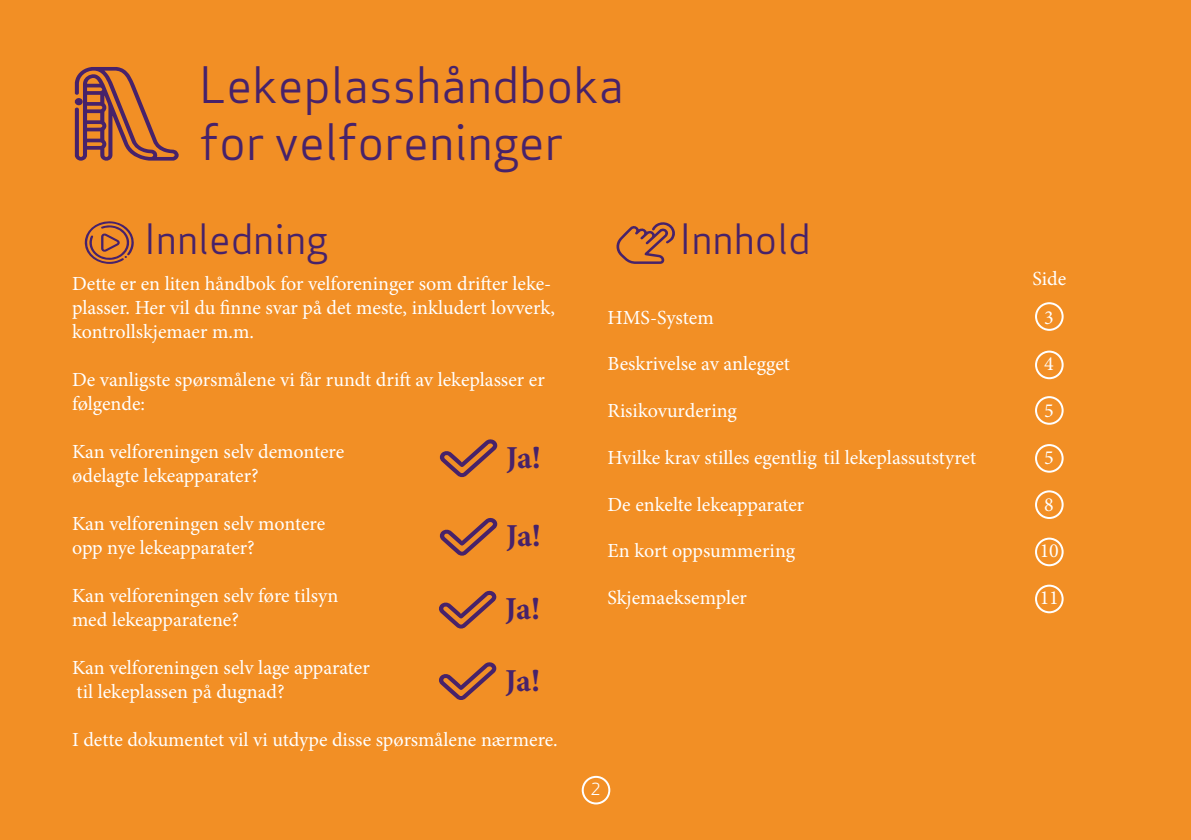
<style>
.page{position:relative;width:1191px;height:840px;background:#fff}
.page>*{position:absolute;margin:0;border:0;box-sizing:border-box;transform-origin:0 0}
.t1{font:48px/57.6px "Apex Sans";color:#47226a}
.t2{font:40px "Apex Sans";color:#47226a}
.t3{font:700 32px "Minion Pro";letter-spacing:-.025em;color:#47226a}
.t4{font:20px/24px "Minion Pro";letter-spacing:-.005em;color:#fff}
.t5{font:16px "Apex Sans";color:#fff}
</style>
<div class="page">
<div style="left:0;top:0;width:1191px;height:839px;background:#f28f25"></div>
<svg style="left:439px;top:439px;width:58px;height:38px"></svg>
<svg style="left:75px;top:67px;width:104px;height:93px"></svg>
<svg style="left:439px;top:518px;width:58px;height:38px"></svg>
<svg style="left:439px;top:590px;width:57px;height:38px"></svg>
<svg style="left:439px;top:662px;width:57px;height:38px"></svg>
<svg style="left:84px;top:221px;width:50px;height:43px"></svg>
<svg style="left:616px;top:222px;width:59px;height:42px"></svg>
<div style="left:1035px;top:302px;width:28px;height:28px;border:2px solid #fff;border-radius:50%"></div>
<div style="left:1035px;top:350px;width:28px;height:29px;border:2px solid #fff;border-radius:50%"></div>
<div style="left:1035px;top:396px;width:28px;height:28px;border:2px solid #fff;border-radius:50%"></div>
<div style="left:1035px;top:444px;width:28px;height:28px;border:2px solid #fff;border-radius:50%"></div>
<div style="left:1035px;top:490px;width:28px;height:28px;border:2px solid #fff;border-radius:50%"></div>
<div style="left:1035px;top:537px;width:28px;height:29px;border:2px solid #fff;border-radius:50%"></div>
<div style="left:1035px;top:584px;width:28px;height:29px;border:2px solid #fff;border-radius:50%"></div>
<div style="left:582px;top:775px;width:28px;height:29px;border:2px solid #fff;border-radius:50%"></div>
<h1 class="t1" style="left:200px;top:52px;width:426px">Lekeplasshåndboka for velforeninger</h1>
<h2 class="t2" style="left:144px;top:207px;width:185px">Innledning</h2>
<p class="t4" style="left:72px;top:271px;width:484px">Dette er en liten håndbok for velforeninger som drifter leke&shy;plasser. Her vil du finne svar på det meste, inkludert lovverk, kontrollskjemaer m.m.</p>
<p class="t4" style="left:72px;top:367px;width:474px">De vanligste spørsmålene vi får rundt drift av lekeplasser er følgende:</p>
<p class="t4" style="left:72px;top:439px;width:274px">Kan velforeningen selv demontere ødelagte lekeapparater?</p>
<p class="t4" style="left:72px;top:511px;width:255px">Kan velforeningen selv montere opp nye lekeapparater?</p>
<p class="t4" style="left:72px;top:583px;width:268px">Kan velforeningen selv føre tilsyn med lekeapparatene?</p>
<p class="t4" style="left:72px;top:655px;width:299px">Kan velforeningen selv lage apparater til lekeplassen på dugnad?</p>
<p class="t4" style="left:72px;top:727px;width:487px">I dette dokumentet vil vi utdype disse spørsmålene nærmere.</p>
<h3 class="t3" style="left:506px;top:435px;width:36px">Ja!</h3>
<h3 class="t3" style="left:506px;top:513px;width:36px">Ja!</h3>
<h3 class="t3" style="left:505px;top:586px;width:36px">Ja!</h3>
<h3 class="t3" style="left:505px;top:657px;width:36px">Ja!</h3>
<h2 class="t2" style="left:679px;top:207px;width:133px">Innhold</h2>
<p class="t4" style="left:1032px;top:266px;width:35px">Side</p>
<p class="t4" style="left:607px;top:305px;width:108px">HMS-System</p>
<p class="t4" style="left:1044px;top:305px;width:11px">3</p>
<p class="t4" style="left:607px;top:352px;width:184px">Beskrivelse av anlegget</p>
<p class="t4" style="left:1044px;top:352px;width:11px">4</p>
<p class="t4" style="left:607px;top:398px;width:131px">Risikovurdering</p>
<p class="t4" style="left:1044px;top:398px;width:11px">5</p>
<p class="t4" style="left:607px;top:445px;width:370px">Hvilke krav stilles egentlig til lekeplassutstyret</p>
<p class="t4" style="left:1044px;top:445px;width:11px">5</p>
<p class="t4" style="left:607px;top:492px;width:198px">De enkelte lekeapparater</p>
<p class="t4" style="left:1044px;top:492px;width:11px">8</p>
<p class="t4" style="left:607px;top:538px;width:189px">En kort oppsummering</p>
<p class="t4" style="left:1039px;top:538px;width:21px">10</p>
<p class="t4" style="left:607px;top:585px;width:141px">Skjemaeksempler</p>
<p class="t4" style="left:1039px;top:585px;width:21px">11</p>
<p class="t5" style="left:590px;top:775px;width:11px">2</p>
</div>
